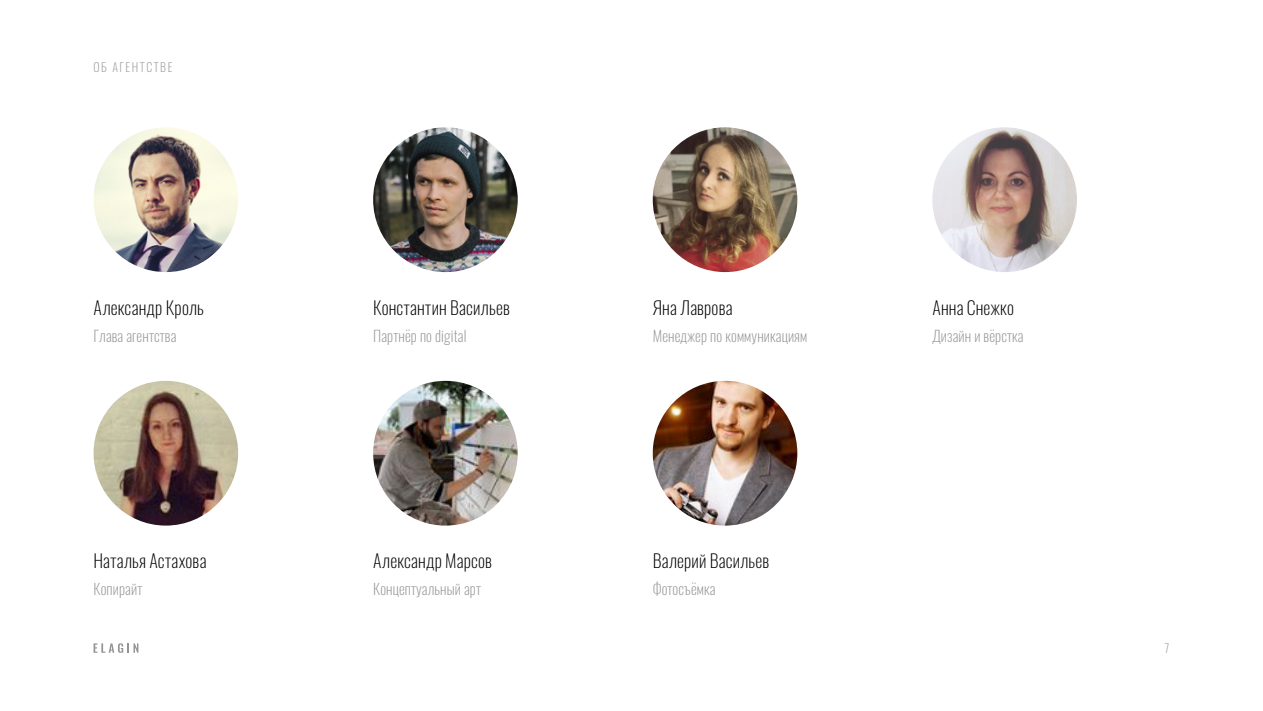
<style>
.page{position:relative;width:1263px;height:711px;background:#fff}
.page>*{position:absolute;margin:0;border:0;box-sizing:border-box;transform-origin:0 0}
.t1{font:200 18px "Oswald";letter-spacing:.01em;color:#000}
.t2{font:200 15px "Oswald";letter-spacing:.01em;color:#939393}
.t3{font:200 12px "Oswald";color:#939393}
</style>
<div class="page">
<svg style="left:94px;top:643px;width:44px;height:9px"></svg>
<img style="left:94px;top:127px;width:144px;height:145px;border-radius:72px">
<img style="left:94px;top:380px;width:144px;height:145px;border-radius:72px">
<img style="left:373px;top:127px;width:145px;height:145px;border-radius:72px">
<img style="left:373px;top:380px;width:145px;height:145px;border-radius:72px">
<img style="left:653px;top:127px;width:144px;height:145px;border-radius:72px">
<img style="left:653px;top:380px;width:144px;height:145px;border-radius:72px">
<img style="left:932px;top:127px;width:145px;height:145px;border-radius:72px">
<p class="t3" style="left:94px;top:56px;width:27px">Об агентстве</p>
<p class="t1" style="left:94px;top:291px;width:112px">Александр Кроль</p>
<p class="t2" style="left:94px;top:322px;width:84px">Глава агентства</p>
<p class="t1" style="left:94px;top:544px;width:114px">Наталья Астахова</p>
<p class="t2" style="left:94px;top:575px;width:50px">Копирайт</p>
<p class="t1" style="left:373px;top:291px;width:138px">Константин Васильев</p>
<p class="t2" style="left:373px;top:322px;width:95px">Партнёр по digital</p>
<p class="t1" style="left:373px;top:544px;width:120px">Александр Марсов</p>
<p class="t2" style="left:373px;top:575px;width:109px">Концептуальный арт</p>
<p class="t1" style="left:653px;top:291px;width:81px">Яна Лаврова</p>
<p class="t2" style="left:653px;top:322px;width:156px">Менеджер по коммуникациям</p>
<p class="t1" style="left:653px;top:544px;width:118px">Валерий Васильев</p>
<p class="t2" style="left:653px;top:575px;width:64px">Фотосъёмка</p>
<p class="t1" style="left:932px;top:291px;width:83px">Анна Снежко</p>
<p class="t2" style="left:932px;top:322px;width:93px">Дизайн и вёрстка</p>
<p class="t3" style="left:1164px;top:637px;width:6px">7</p>
</div>
